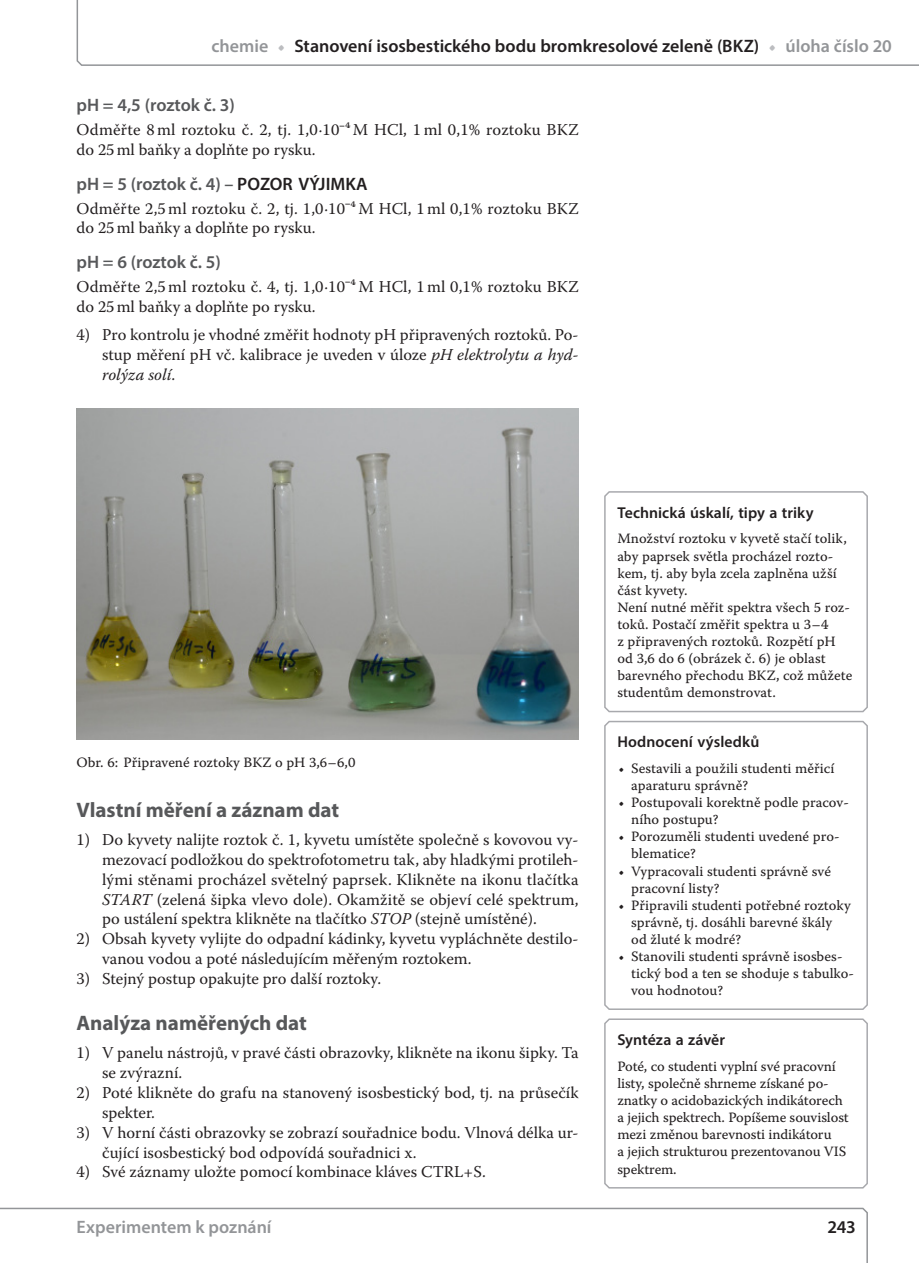
<style>
.page{position:relative;width:919px;height:1263px;background:#fff}
.page>*{position:absolute;margin:0;border:0;box-sizing:border-box;transform-origin:0 0}
.Nadpis_textu_2{font:700 21px "Myriad Pro";color:#57585a}
.t1{font:600 18px "Myriad Pro";color:#231f20}
.Nadpis_textu_4{font:600 18px "Myriad Pro";color:#57585a}
.t2{font:600 18px "Myriad Pro";color:#939598}
.Základní_text{font:16.5px/19.8px "Warnock Pro";color:#231f20}
.Technická_úskalí_a_s{font:600 15.75px "Myriad Pro";letter-spacing:.005em;color:#231f20}
.Technická_úskalí_a_s-2{font:14.25px/17.1px "Warnock Pro Capt";color:#231f20}
.Obrázek_popis{font:14.25px "Warnock Pro Capt";color:#231f20}
.s1{color:#939598}
.s2{font-family:"Warnock Pro";color:#bcbdc0}
.s3{font-family:"Palatino Linotype"}
.s4{color:#231f20}
.s5{font-style:italic}
</style>
<div class="page">
<svg style="left:76px;top:0;width:842px;height:66px"></svg>
<svg style="left:0;top:1207px;width:868px;height:56px"></svg>
<svg style="left:604px;top:720px;width:264px;height:290px"></svg>
<svg style="left:604px;top:1018px;width:264px;height:171px"></svg>
<svg style="left:604px;top:491px;width:264px;height:222px"></svg>
<img style="left:77px;top:408px;width:501px;height:332px">
<p class="t1" style="left:211px;top:34px;width:681px"><span class="s1">chemie</span> <span class="s2">•</span> Stanovení isosbestického bodu bromkresolové zeleně (BKZ) <span class="s2">•</span> <span class="s1">úloha číslo 20</span></p>
<p class="Nadpis_textu_4" style="left:77px;top:94px;width:160px">pH = 4,5 (roztok č. 3)</p>
<p class="Základní_text" style="left:77px;top:120px;width:503px">Odměřte 8 ml roztoku č. 2, tj. 1,0∙10<span class="s3">⁻</span>⁴M HCl, 1 ml 0,1% roztoku BKZ do 25ml baňky a doplňte po rysku.</p>
<p class="Nadpis_textu_4" style="left:77px;top:172px;width:292px">pH = 5 (roztok č. 4) – <span class="s4">POZOR VÝJIMKA</span></p>
<p class="Základní_text" style="left:77px;top:198px;width:503px">Odměřte 2,5 ml roztoku č. 2, tj. 1,0∙10<span class="s3">⁻</span>⁴M HCl, 1 ml 0,1% roztoku BKZ do 25ml baňky a doplňte po rysku.</p>
<p class="Nadpis_textu_4" style="left:77px;top:250px;width:146px">pH = 6 (roztok č. 5)</p>
<p class="Základní_text" style="left:77px;top:276px;width:503px">Odměřte 2,5 ml roztoku č. 4, tj. 1,0∙10<span class="s3">⁻</span>⁴M HCl, 1 ml 0,1% roztoku BKZ do 25ml baňky a doplňte po rysku.</p>
<p class="Základní_text" style="left:102px;top:324px;width:478px;text-align:justify;text-indent:-26px">4) Pro kontrolu je vhodné změřit hodnoty pH připravených roztoků. Po&shy;stup měření pH vč. kalibrace je uveden v úloze <span class="s5">pH elektrolytu a hyd&shy;rolýza solí</span>.</p>
<p class="Obrázek_popis" style="left:77px;top:754px;width:280px">Obr. 6: Připravené roztoky BKZ o pH 3,6–6,0</p>
<p class="Nadpis_textu_2" style="left:77px;top:796px;width:264px">Vlastní měření a záznam dat</p>
<p class="Základní_text" style="left:102px;top:829px;width:478px;text-align:justify;text-indent:-26px">1) Do kyvety nalijte roztok č. 1, kyvetu umístěte společně s kovovou vy&shy;mezovací podložkou do spektrofotometru tak, aby hladkými protileh&shy;lými stěnami procházel světelný paprsek. Klikněte na ikonu tlačítka <span class="s5">START</span> (zelená šipka vlevo dole). Okamžitě se objeví celé spektrum, po ustálení spektra klikněte na tlačítko <span class="s5">STOP</span> (stejně umístěné).</p>
<p class="Základní_text" style="left:102px;top:928px;width:478px;text-indent:-26px">2) Obsah kyvety vylijte do odpadní kádinky, kyvetu vypláchněte destilo&shy;vanou vodou a poté následujícím měřeným roztokem.</p>
<p class="Základní_text" style="left:77px;top:968px;width:306px">3) Stejný postup opakujte pro další roztoky.</p>
<p class="Nadpis_textu_2" style="left:77px;top:1009px;width:232px">Analýza naměřených dat</p>
<p class="Základní_text" style="left:102px;top:1043px;width:478px;text-indent:-26px">1) V panelu nástrojů, v pravé části obrazovky, klikněte na ikonu šipky. Ta se zvýrazní.</p>
<p class="Základní_text" style="left:102px;top:1082px;width:478px;text-indent:-26px">2) Poté klikněte do grafu na stanovený isosbestický bod, tj. na průsečík spekter.</p>
<p class="Základní_text" style="left:102px;top:1122px;width:478px;text-indent:-26px">3) V horní části obrazovky se zobrazí souřadnice bodu. Vlnová délka ur&shy;čující isosbestický bod odpovídá souřadnici x.</p>
<p class="Základní_text" style="left:77px;top:1162px;width:410px">4) Své záznamy uložte pomocí kombinace kláves CTRL+S.</p>
<p class="Technická_úskalí_a_s" style="left:617px;top:502px;width:198px">Technická úskalí, tipy a triky</p>
<p class="Technická_úskalí_a_s-2" style="left:617px;top:530px;width:231px">Množství roztoku v kyvetě stačí tolik, aby paprsek světla procházel rozto&shy;kem, tj. aby byla zcela zaplněna užší část kyvety.</p>
<p class="Technická_úskalí_a_s-2" style="left:617px;top:598px;width:236px">Není nutné měřit spektra všech 5 roz&shy;toků. Postačí změřit spektra u 3–4<br>z připravených roztoků. Rozpětí pH od 3,6 do 6 (obrázek č. 6) je oblast barevného přechodu BKZ, což můžete studentům demonstrovat.</p>
<p class="Technická_úskalí_a_s" style="left:617px;top:732px;width:143px">Hodnocení výsledků</p>
<p class="Technická_úskalí_a_s-2" style="left:631px;top:759px;width:205px;text-indent:-13px">• Sestavili a použili studenti měřicí aparaturu správně?</p>
<p class="Technická_úskalí_a_s-2" style="left:631px;top:794px;width:219px;text-indent:-13px">• Postupovali korektně podle pracov&shy;ního postupu?</p>
<p class="Technická_úskalí_a_s-2" style="left:631px;top:828px;width:210px;text-indent:-13px">• Porozuměli studenti uvedené pro&shy;blematice?</p>
<p class="Technická_úskalí_a_s-2" style="left:631px;top:862px;width:201px;text-indent:-13px">• Vypracovali studenti správně své pracovní listy?</p>
<p class="Technická_úskalí_a_s-2" style="left:631px;top:896px;width:221px;text-indent:-13px">• Připravili studenti potřebné roztoky správně, tj. dosáhli barevné škály od žluté k modré?</p>
<p class="Technická_úskalí_a_s-2" style="left:631px;top:947px;width:224px;text-indent:-13px">• Stanovili studenti správně isosbes&shy;tický bod a ten se shoduje s tabulko&shy;vou hodnotou?</p>
<p class="Technická_úskalí_a_s" style="left:617px;top:1030px;width:109px">Syntéza a závěr</p>
<p class="Technická_úskalí_a_s-2" style="left:617px;top:1057px;width:233px">Poté, co studenti vyplní své pracovní listy, společně shrneme získané po&shy;znatky o acidobazických indikátorech a jejich spektrech. Popíšeme souvislost mezi změnou barevnosti indikátoru<br>a jejich strukturou prezentovanou VIS spektrem.</p>
<p class="t2" style="left:77px;top:1216px;width:196px">Experimentem k poznání</p>
<p class="t1" style="left:827px;top:1216px;width:30px">243</p>
</div>
